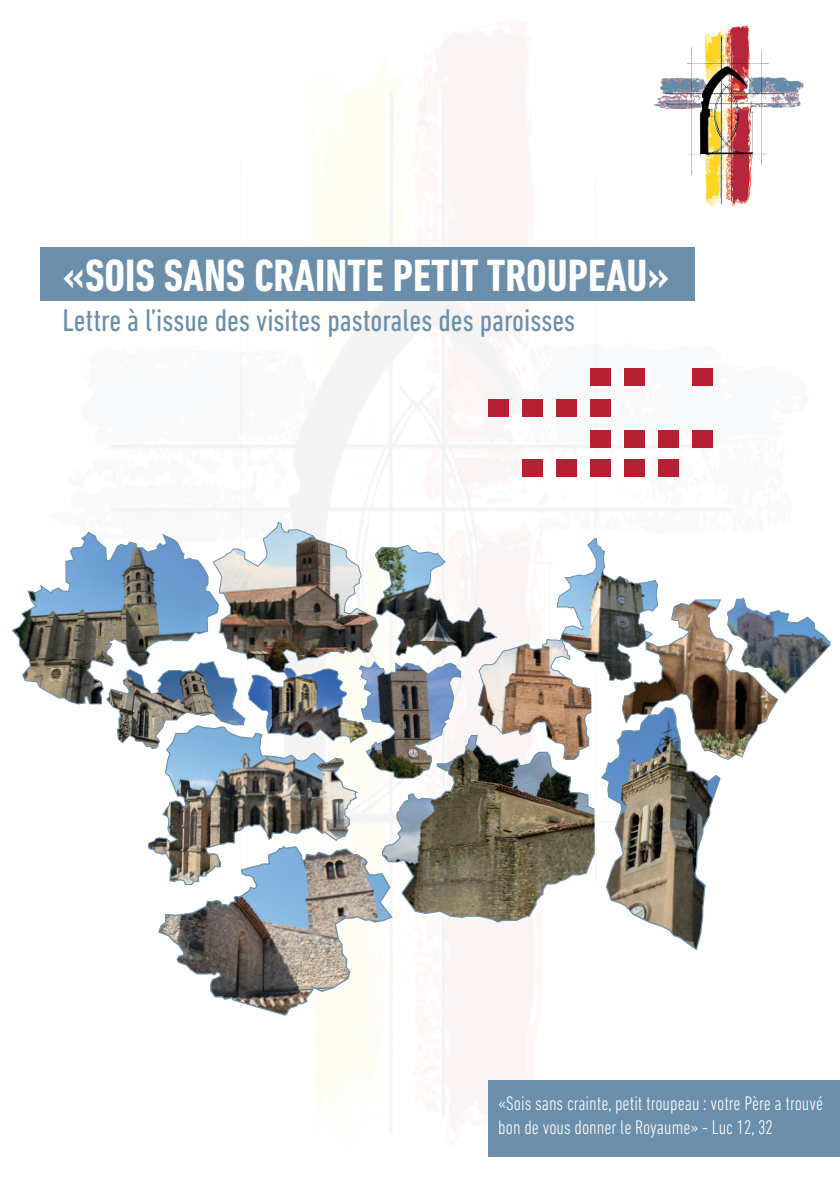
<style>
.page{position:relative;width:840px;height:1191px;background:#fff}
.page>*{position:absolute;margin:0;border:0;box-sizing:border-box;transform-origin:0 0}
.t1{font:700 condensed 46px "DIN Next LT Pro";color:#fff}
.t2{font:condensed 32px "DIN Next LT Pro";color:#6b8faa}
.t3{font:300 condensed 20px/24px "DIN Next LT Pro";color:#fff}
</style>
<div class="page">
<img style="left:40px;top:29px;width:791px;height:1104px">
<div style="left:40px;top:247px;width:654px;height:53px;background:#6b8faa"></div>
<svg style="left:157px;top:951px;width:236px;height:65px"></svg>
<img style="left:11px;top:521px;width:819px;height:430px">
<div style="left:522px;top:459px;width:20px;height:18px;background:#b71f34"></div>
<div style="left:556px;top:459px;width:20px;height:18px;background:#b71f34"></div>
<div style="left:590px;top:459px;width:20px;height:18px;background:#b71f34"></div>
<div style="left:624px;top:459px;width:20px;height:18px;background:#b71f34"></div>
<div style="left:658px;top:459px;width:20px;height:18px;background:#b71f34"></div>
<div style="left:590px;top:430px;width:20px;height:18px;background:#b71f34"></div>
<div style="left:624px;top:430px;width:20px;height:18px;background:#b71f34"></div>
<div style="left:658px;top:430px;width:20px;height:18px;background:#b71f34"></div>
<div style="left:692px;top:430px;width:20px;height:18px;background:#b71f34"></div>
<div style="left:488px;top:399px;width:20px;height:18px;background:#b71f34"></div>
<div style="left:522px;top:399px;width:20px;height:18px;background:#b71f34"></div>
<div style="left:556px;top:399px;width:20px;height:18px;background:#b71f34"></div>
<div style="left:590px;top:399px;width:20px;height:18px;background:#b71f34"></div>
<div style="left:590px;top:368px;width:20px;height:18px;background:#b71f34"></div>
<div style="left:624px;top:368px;width:20px;height:18px;background:#b71f34"></div>
<div style="left:692px;top:368px;width:20px;height:18px;background:#b71f34"></div>
<img style="left:644px;top:25px;width:164px;height:187px">
<div style="left:488px;top:1080px;width:351px;height:77px;background:#6b8faa"></div>
<p class="t1" style="left:62px;top:249px;width:608px">«SOIS SANS CRAINTE PETIT TROUPEAU»</p>
<p class="t2" style="left:62px;top:302px;width:514px">Lettre à l’issue des visites pastorales des paroisses</p>
<p class="t3" style="left:498px;top:1090px;width:326px">«Sois sans crainte, petit troupeau : votre Père a trouvé bon de vous donner le Royaume» - Luc 12, 32</p>
</div>
